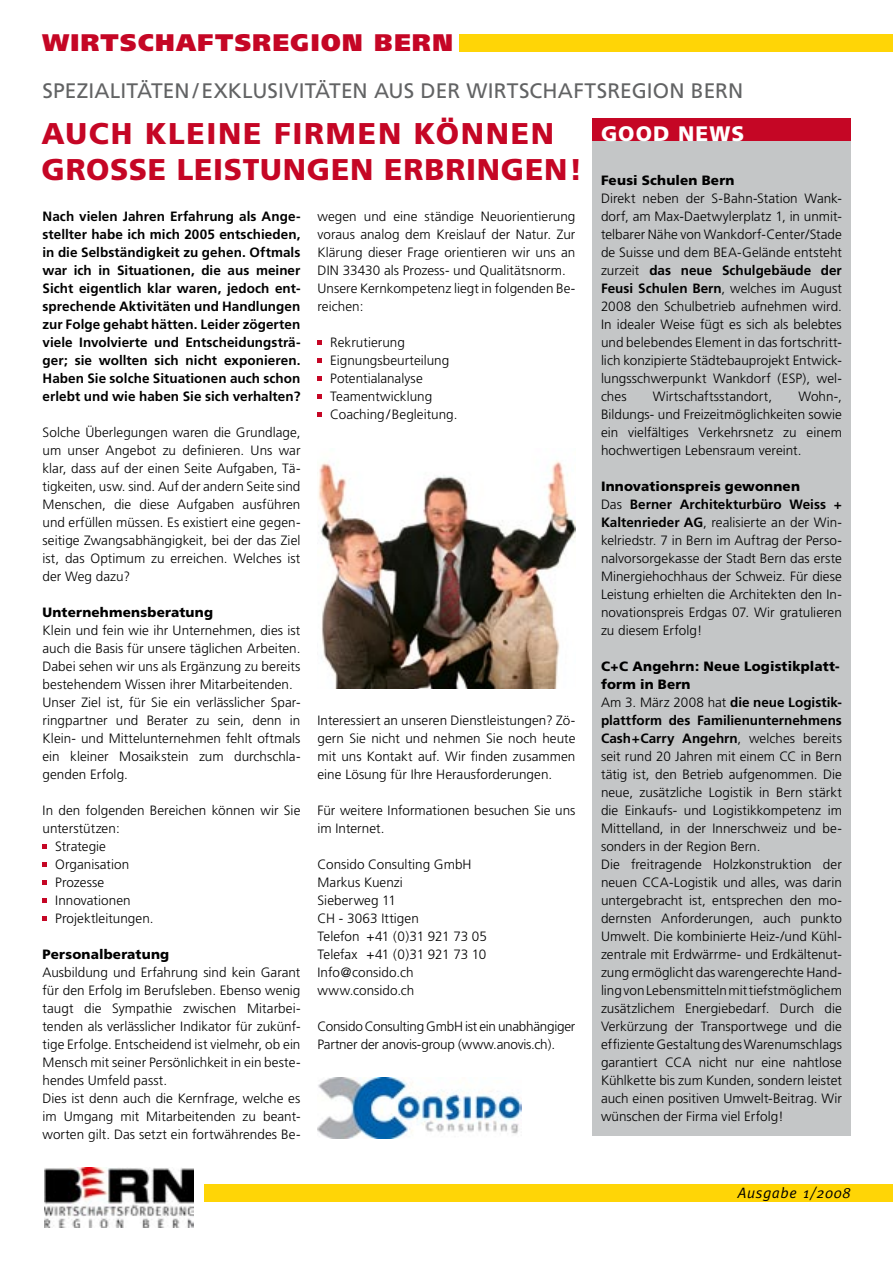
<style>
.page{position:relative;width:893px;height:1263px;background:#fff}
.page>*{position:absolute;margin:0;border:0;box-sizing:border-box;transform-origin:0 0}
.t1{font:900 30px "Frutiger";letter-spacing:.055em;color:#c50625}
.t2{font:900 24px "Frutiger";letter-spacing:.06em;color:#c50625}
.t3{font:21px "Frutiger";letter-spacing:.005em;color:#626364}
.t4{font:900 21px "Frutiger";letter-spacing:.05em;color:#fff}
.t5{font:italic 15px "Meta";letter-spacing:.04em;color:#000}
.t6{font:300 13.5px/18px "Frutiger";letter-spacing:.005em;color:#000}
.t7{font:700 13.5px/18px "Frutiger";letter-spacing:.005em;color:#000;text-align:justify}
.t8{font:300 13.5px/18px "Frutiger";letter-spacing:-.02em;color:#000}
.t9{font:900 13.5px "Frutiger";letter-spacing:.015em;color:#000}
.s1{font-weight:700}
.s2{font-weight:900}
</style>
<div class="page">
<div style="left:204px;top:1185px;width:689px;height:17px;background:#ffd506"></div>
<div style="left:459px;top:34px;width:434px;height:17px;background:#ffd506"></div>
<img style="left:45px;top:1167px;width:149px;height:60px">
<svg style="left:317px;top:340px;width:5px;height:4px"></svg>
<svg style="left:317px;top:358px;width:5px;height:4px"></svg>
<svg style="left:317px;top:376px;width:5px;height:4px"></svg>
<svg style="left:317px;top:394px;width:5px;height:4px"></svg>
<svg style="left:317px;top:412px;width:5px;height:4px"></svg>
<img style="left:318px;top:460px;width:257px;height:229px">
<img style="left:317px;top:1078px;width:204px;height:61px">
<svg style="left:43px;top:844px;width:4px;height:4px"></svg>
<svg style="left:43px;top:862px;width:4px;height:4px"></svg>
<svg style="left:43px;top:880px;width:4px;height:4px"></svg>
<svg style="left:43px;top:898px;width:4px;height:4px"></svg>
<svg style="left:43px;top:916px;width:4px;height:4px"></svg>
<div style="left:592px;top:118px;width:258px;height:25px;background:#c50625"></div>
<div style="left:592px;top:141px;width:258px;height:994px;background:#c4c6c7"></div>
<h2 class="t2" style="left:43px;top:28px;width:412px">WIRTSCHAFTSREGION BERN</h2>
<h3 class="t3" style="left:43px;top:79px;width:702px">SPEZIALITÄTEN / EXKLUSIVITÄTEN AUS DER WI RTSCHAFTSREGIO N BERN</h3>
<h1 class="t1" style="left:41px;top:115px;width:47px">Auch</h1>
<h1 class="t1" style="left:145px;top:115px;width:20px">kleine</h1>
<h1 class="t1" style="left:274px;top:115px;width:41px">Firmen</h1>
<h1 class="t1" style="left:414px;top:115px;width:71px">können</h1>
<h1 class="t1" style="left:41px;top:151px;width:22px">grosse</h1>
<h1 class="t1" style="left:177px;top:151px;width:38px">Leistungen</h1>
<h1 class="t1" style="left:384px;top:151px;width:21px">erbringen</h1>
<h1 class="t1" style="left:569px;top:151px;width:15px">!</h1>
<p class="t7" style="left:43px;top:207px;width:259px">Nach vielen Jahren Erfahrung als Ange&shy;stellter habe ich mich 2005 entschieden, in die Selbständigkeit zu gehen. Oftmals war ich in Situationen, die aus meiner Sicht eigentlich klar waren, jedoch ent&shy;sprechende Aktivitäten und Handlungen zur Folge gehabt hätten. Leider zögerten viele Involvierte und Entscheidungsträ&shy;ger; sie wollten sich nicht exponieren.<br>Haben Sie solche Situationen auch schon erlebt und wie haben Sie sich verhalten?</p>
<p class="t6" style="left:43px;top:423px;width:259px;text-align:justify">Solche Überlegungen waren die Grundlage, um unser Angebot zu definieren. Uns war klar, dass auf der einen Seite Aufgaben, Tä&shy;tigkeiten, usw. sind. Auf der andern Seite sind Menschen, die diese Aufgaben ausführen und erfüllen müssen. Es existiert eine gegen&shy;seitige Zwangsabhängigkeit, bei der das Ziel ist, das Optimum zu erreichen. Welches ist der Weg dazu?</p>
<p class="t9" style="left:43px;top:604px;width:172px">Unternehmensberatung</p>
<p class="t6" style="left:43px;top:621px;width:259px">Klein und fein wie ihr Unternehmen, dies ist auch die Basis für unsere täglichen Arbeiten.<br>Dabei sehen wir uns als Ergänzung zu bereits bestehendem Wissen ihrer Mitarbeitenden.<br>Unser Ziel ist, für Sie ein verlässlicher Spar&shy;ringpartner und Berater zu sein, denn in Klein- und Mittelunternehmen fehlt oftmals ein kleiner Mosaikstein zum durchschla&shy;genden Erfolg.</p>
<p class="t6" style="left:43px;top:801px;width:259px">In den folgenden Bereichen können wir Sie</p>
<p class="t6" style="left:43px;top:819px;width:79px">unterstützen:</p>
<p class="t6" style="left:55px;top:837px;width:52px">Strategie</p>
<p class="t6" style="left:55px;top:855px;width:75px">Organisation</p>
<p class="t6" style="left:55px;top:873px;width:51px">Prozesse</p>
<p class="t6" style="left:55px;top:891px;width:77px">Innovationen</p>
<p class="t6" style="left:55px;top:909px;width:100px">Projektleitungen.</p>
<p class="t9" style="left:43px;top:946px;width:128px">Personalberatung</p>
<p class="t6" style="left:43px;top:963px;width:259px">Ausbildung und Erfahrung sind kein Garant für den Erfolg im Berufsleben. Ebenso wenig taugt die Sympathie zwischen Mitarbei&shy;tenden als verlässlicher Indikator für zukünf&shy;tige Erfolge. Entscheidend ist vielmehr, ob ein Mensch mit seiner Persönlichkeit in ein beste&shy;hendes Umfeld passt.<br>Dies ist denn auch die Kernfrage, welche es im Umgang mit Mitarbeitenden zu beant&shy;worten gilt. Das setzt ein fortwährendes Be-</p>
<p class="t6" style="left:317px;top:207px;width:259px">wegen und eine ständige Neuorientierung voraus analog dem Kreislauf der Natur. Zur Klärung dieser Frage orientieren wir uns an DIN 33430 als Prozess- und Qualitätsnorm.<br>Unsere Kernkompetenz liegt in folgenden Be&shy;reichen:</p>
<p class="t6" style="left:330px;top:333px;width:129px">Rekrutierung<br>Eignungsbeurteilung<br>Potentialanalyse<br>Teamentwicklung<br>Coaching/Begleitung.</p>
<p class="t6" style="left:317px;top:711px;width:259px;text-align:justify">Interessiert an unseren Dienstleistungen? Zö&shy;gern Sie nicht und nehmen Sie noch heute mit uns Kontakt auf. Wir finden zusammen eine Lösung für Ihre Herausforderungen.</p>
<p class="t6" style="left:317px;top:801px;width:259px">Für weitere Informationen besuchen Sie uns im Internet.</p>
<p class="t6" style="left:317px;top:855px;width:171px">Consido Consulting GmbH<br>Markus Kuenzi<br>Sieberweg 11<br>CH - 3063 Ittigen<br>Telefon +41 (0)31 921 73 05<br>Telefax +41 (0)31 921 73 10<br>Info@consido.ch www.consido.ch</p>
<p class="t8" style="left:317px;top:1017px;width:259px">Consido Consulting GmbH ist ein unabhängiger<br>Partner der anovis-group (www.anovis.ch).</p>
<h3 class="t4" style="left:601px;top:121px;width:145px">GOOD NEWS</h3>
<p class="t9" style="left:601px;top:172px;width:135px">Feusi Schulen Bern</p>
<p class="t6" style="left:601px;top:189px;width:242px;text-align:justify">Direkt neben der S-Bahn-Station Wank&shy;dorf, am Max-Daetwylerplatz 1, in unmit&shy;telbarer Nähe von Wankdorf-Center/Stade de Suisse und dem BEA-Gelände entsteht zurzeit <span class="s1">das neue Schulgebäude der Feusi Schulen Bern</span>, welches im August 2008 den Schulbetrieb aufnehmen wird.<br>In idealer Weise fügt es sich als belebtes und belebendes Element in das fortschritt&shy;lich konzipierte Städtebauprojekt Entwick&shy;lungsschwerpunkt Wankdorf (ESP), wel&shy;ches</p>
<p class="t6" style="left:653px;top:387px;width:121px">Wirtschaftsstandort,</p>
<p class="t6" style="left:601px;top:387px;width:242px;text-align:justify;text-indent:197px">Wohn-, Bildungs- und Freizeitmöglichkeiten sowie ein vielfältiges Verkehrsnetz zu einem hochwertigen Lebensraum vereint.</p>
<p class="t6" style="left:601px;top:477px;width:242px"><span class="s2">Innovationspreis gewonnen<br></span>Das <span class="s1">Berner Architekturbüro Weiss + Kaltenrieder AG</span>, realisierte an der Win&shy;kelriedstr. 7 in Bern im Auftrag der Perso&shy;nalvorsorgekasse der Stadt Bern das erste Minergiehochhaus der Schweiz. Für diese Leistung erhielten die Architekten den In&shy;novationspreis Erdgas 07. Wir gratulieren zu diesem Erfolg!</p>
<p class="t6" style="left:601px;top:657px;width:242px"><span class="s2">C+C Angehrn: Neue Logistikplatt&shy;form in Bern<br></span>Am 3. März 2008 hat <span class="s1">die neue Logistik&shy;plattform des Familienunternehmens Cash+Carry Angehrn</span>, welches bereits seit rund 20 Jahren mit einem CC in Bern tätig ist, den Betrieb aufgenommen. Die neue, zusätzliche Logistik in Bern stärkt die Einkaufs- und Logistikkompetenz im Mittelland, in der Innerschweiz und be&shy;sonders in der Region Bern.<br>Die freitragende Holzkonstruktion der neuen CCA-Logistik und alles, was darin untergebracht ist, entsprechen den mo&shy;dernsten Anforderungen, auch punkto Umwelt. Die kombinierte Heiz-/und Kühl&shy;zentrale mit Erdwärrme- und Erdkältenut&shy;zung ermöglicht das warengerechte Hand&shy;ling von Lebensmitteln mit tiefstmöglichem zusätzlichem Energiebedarf. Durch die Verkürzung der Transportwege und die effiziente Gestaltung des Warenumschlags garantiert CCA nicht nur eine nahtlose Kühlkette bis zum Kunden, sondern leistet auch einen positiven Umwelt-Beitrag. Wir wünschen der Firma viel Erfolg!</p>
<p class="t5" style="left:738px;top:1184px;width:114px">Ausgabe 1/2008</p>
</div>
